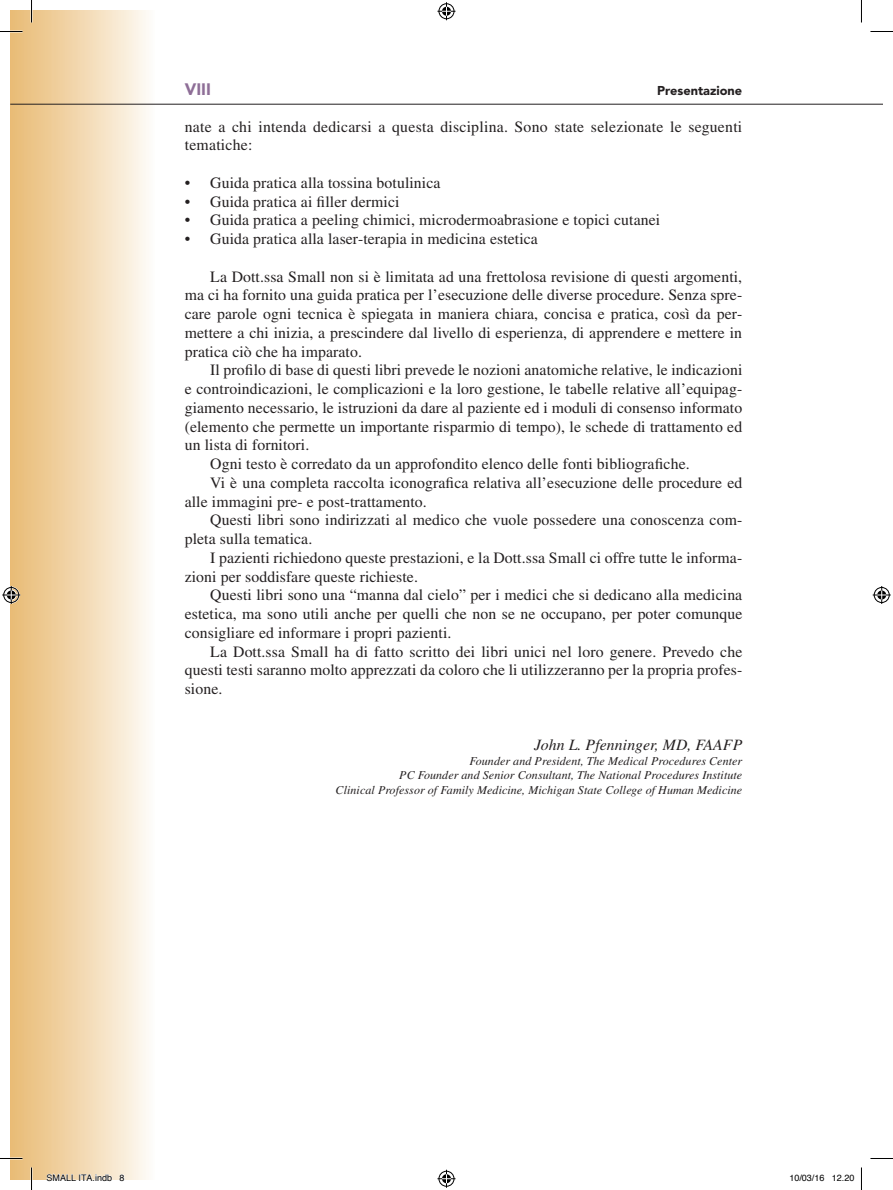
<style>
.page{position:relative;width:893px;height:1190px;background:#fff}
.page>*{position:absolute;margin:0;border:0;box-sizing:border-box;transform-origin:0 0}
.t1{font:900 16.5px "Avenir LT Std";color:#8e6e97}
._00_Introduzione{font:15.75px/18.8px "Times LT Std";letter-spacing:.005em;color:#231f20}
._00_Introduzione-2{font:italic 15.75px "Times LT Std";letter-spacing:.005em;color:#231f20}
.t2{font:900 12.75px "Avenir LT Std";color:#231f20}
._00_Introduzione-3{font:italic 12px "Times LT Std";letter-spacing:.005em;color:#231f20}
.t3{font:9px "Helvetica";color:#000}
</style>
<div class="page">
<div style="left:10px;top:10px;width:145px;height:1170px;background:linear-gradient(to right,#e8ba72,#fefcf8)"></div>
<hr style="left:10px;top:104px;width:872px;height:1px;background:#231f20">
<hr style="left:0;top:1157px;width:22px;height:2px;background:#fff">
<svg style="left:0;top:31px;width:22px;height:1px"></svg>
<svg style="left:870px;top:31px;width:22px;height:1px"></svg>
<svg style="left:0;top:1158px;width:22px;height:1px"></svg>
<svg style="left:870px;top:1158px;width:22px;height:1px"></svg>
<svg style="left:31px;top:0;width:1px;height:22px"></svg>
<svg style="left:31px;top:1167px;width:1px;height:23px"></svg>
<svg style="left:437px;top:2px;width:18px;height:18px"></svg>
<svg style="left:437px;top:1170px;width:18px;height:18px"></svg>
<svg style="left:2px;top:586px;width:18px;height:18px"></svg>
<svg style="left:872px;top:586px;width:18px;height:18px"></svg>
<svg style="left:46px;top:1172px;width:66px;height:8px"></svg>
<svg style="left:119px;top:1174px;width:6px;height:6px"></svg>
<p class="t1" style="left:185px;top:79px;width:28px">VIII</p>
<p class="t2" style="left:657px;top:83px;width:86px">Presentazione</p>
<p class="_00_Introduzione" style="left:185px;top:117px;width:559px">nate a chi intenda dedicarsi a questa disciplina. Sono state selezionate le seguenti tematiche:</p>
<p class="_00_Introduzione" style="left:185px;top:173px;width:257px">• Guida pratica alla tossina botulinica</p>
<p class="_00_Introduzione" style="left:185px;top:192px;width:216px">• Guida pratica ai filler dermici</p>
<p class="_00_Introduzione" style="left:185px;top:211px;width:477px">• Guida pratica a peeling chimici, microdermoabrasione e topici cutanei</p>
<p class="_00_Introduzione" style="left:185px;top:229px;width:354px">• Guida pratica alla laser-terapia in medicina estetica</p>
<p class="_00_Introduzione" style="left:185px;top:267px;width:559px;text-align:justify;text-indent:26px">La Dott.ssa Small non si è limitata ad una frettolosa revisione di questi argomenti, ma ci ha fornito una guida pratica per l’esecuzione delle diverse procedure. Senza spre&shy;care parole ogni tecnica è spiegata in maniera chiara, concisa e pratica, così da per&shy;mettere a chi inizia, a prescindere dal livello di esperienza, di apprendere e mettere in pratica ciò che ha imparato.</p>
<p class="_00_Introduzione" style="left:185px;top:361px;width:559px;text-align:justify;text-indent:26px">Il profilo di base di questi libri prevede le nozioni anatomiche relative, le indicazioni e controindicazioni, le complicazioni e la loro gestione, le tabelle relative all’equipag&shy;giamento necessario, le istruzioni da dare al paziente ed i moduli di consenso informato (elemento che permette un importante risparmio di tempo), le schede di trattamento ed un lista di fornitori.</p>
<p class="_00_Introduzione" style="left:210px;top:454px;width:480px">Ogni testo è corredato da un approfondito elenco delle fonti bibliografiche.</p>
<p class="_00_Introduzione" style="left:185px;top:473px;width:559px;text-indent:26px">Vi è una completa raccolta iconografica relativa all’esecuzione delle procedure ed alle immagini pre- e post-trattamento.</p>
<p class="_00_Introduzione" style="left:185px;top:511px;width:559px;text-indent:26px">Questi libri sono indirizzati al medico che vuole possedere una conoscenza com&shy;pleta sulla tematica.</p>
<p class="_00_Introduzione" style="left:185px;top:548px;width:559px;text-indent:26px">I pazienti richiedono queste prestazioni, e la Dott.ssa Small ci offre tutte le informa&shy;zioni per soddisfare queste richieste.</p>
<p class="_00_Introduzione" style="left:185px;top:586px;width:559px;text-align:justify;text-indent:26px">Questi libri sono una “manna dal cielo” per i medici che si dedicano alla medicina estetica, ma sono utili anche per quelli che non se ne occupano, per poter comunque consigliare ed informare i propri pazienti.</p>
<p class="_00_Introduzione" style="left:185px;top:642px;width:559px;text-align:justify;text-indent:26px">La Dott.ssa Small ha di fatto scritto dei libri unici nel loro genere. Prevedo che questi testi saranno molto apprezzati da coloro che li utilizzeranno per la propria profes&shy;sione.</p>
<p class="_00_Introduzione-2" style="left:534px;top:736px;width:210px">John L. Pfenninger, MD, FAAFP</p>
<p class="_00_Introduzione-3" style="left:469px;top:754px;width:274px">Founder and President, The Medical Procedures Center</p>
<p class="_00_Introduzione-3" style="left:399px;top:769px;width:344px">PC Founder and Senior Consultant, The National Procedures Institute</p>
<p class="_00_Introduzione-3" style="left:335px;top:783px;width:408px">Clinical Professor of Family Medicine, Michigan State College of Human Medicine</p>
<p class="t3" style="left:46px;top:1171px;width:80px">SMALL ITA.indb 8</p>
<p class="t3" style="left:789px;top:1171px;width:67px">10/03/16 12.20</p>
</div>
